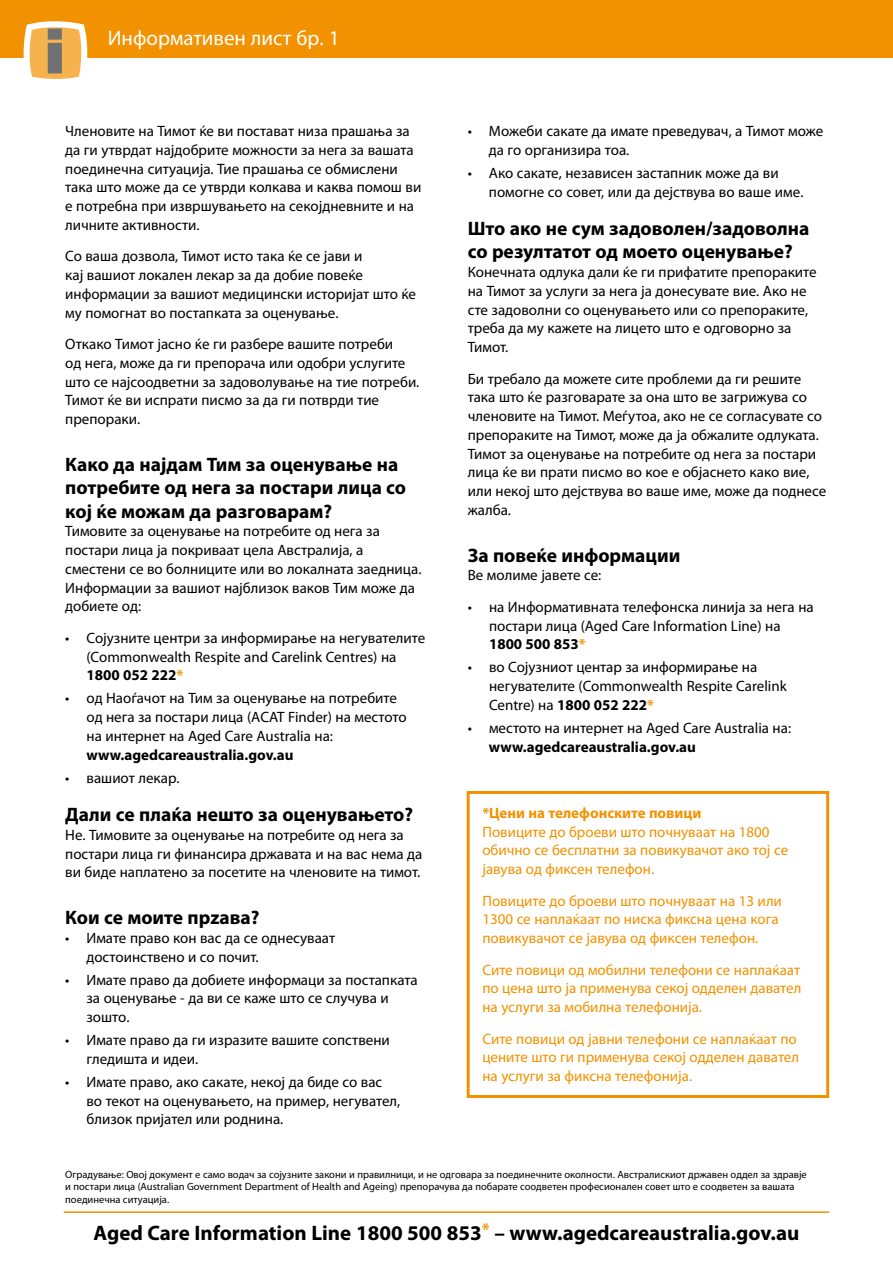
<style>
.page{position:relative;width:893px;height:1263px;background:#fff}
.page>*{position:absolute;margin:0;border:0;box-sizing:border-box;transform-origin:0 0}
.t1{font:700 21px "Myriad Pro";color:#000}
.t2{font:21px "Myriad Pro";color:#fff}
.t3{font:700 19.5px/23.4px "Myriad Pro";color:#000}
.t4{font:15px/18.8px "Myriad Pro";color:#000}
.t5{font:15px/18.8px "Myriad Pro";color:#f29200}
.t6{font:700 15px "Myriad Pro";color:#000}
.t7{font:700 15px "Myriad Pro";color:#f29200}
.t8{font:10.5px/12.6px "Myriad Pro";color:#000}
.s1{font-weight:700}
.s2{font-weight:700;color:#f29200}
</style>
<div class="page">
<hr style="left:64px;top:1211px;width:765px;height:2px;background:#f29200">
<div style="left:0;top:0;width:893px;height:57px;background:#f29200"></div>
<svg style="left:21px;top:21px;width:69px;height:58px"></svg>
<div style="left:467px;top:791px;width:362px;height:307px;border:3px solid #f29200"></div>
<h1 class="t2" style="left:108px;top:25px;width:233px">Информативен лист бр. 1</h1>
<p class="t4" style="left:65px;top:121px;width:358px">Членовите на Тимот ќе ви постават низа прашања за да ги утврдат најдобрите можности за нега за вашата поединечна ситуација. Тие прашања се обмислени така што може да се утврди колкава и каква помош ви е потребна при извршувањето на секојдневните и на личните активности.</p>
<p class="t4" style="left:65px;top:247px;width:352px">Со ваша дозвола, Тимот исто така ќе се јави и<br>кај вашиот локален лекар за да добие повеќе информации за вашиот медицински историјат што ќе му помогнат во постапката за оценување.</p>
<p class="t4" style="left:65px;top:334px;width:356px">Откако Тимот јасно ќе ги разбере вашите потреби<br>од нега, може да ги препорача или одобри услугите што се најсоодветни за задоволување на тие потреби.<br>Тимот ќе ви испрати писмо за да ги потврди тие препораки.</p>
<h2 class="t3" style="left:65px;top:452px;width:342px">Како да најдам Тим за оценување на потребите од нега за постари лица со кој ќе можам да разговарам?</h2>
<p class="t4" style="left:65px;top:522px;width:358px">Тимовите за оценување на потребите од нега за постари лица ја покриваат цела Австралија, а сместени се во болниците или во локалната заедница.<br>Информации за вашиот најблизок ваков Тим може да добиете од:</p>
<p class="t4" style="left:87px;top:628px;width:340px;text-indent:-21px">• Сојузните центри за информирање на негувателите (Commonwealth Respite and Carelink Centres) на<br><span class="s1">1800 052 222</span><span class="s2">*</span></p>
<p class="t4" style="left:87px;top:689px;width:322px;text-indent:-21px">• од Наоѓачот на Тим за оценување на потребите од нега за постари лица (АCAT Finder) на местото на интернет на Aged Care Australia на:</p>
<p class="t6" style="left:87px;top:745px;width:208px">www.agedcareaustralia.gov.au</p>
<p class="t4" style="left:65px;top:768px;width:116px">• вашиот лекар.</p>
<h2 class="t3" style="left:65px;top:802px;width:349px">Дали се плаќа нешто за оценувањето?</h2>
<p class="t4" style="left:65px;top:825px;width:358px">Не. Тимовите за оценување на потребите од нега за постари лица ги финансира државата и на вас нема да ви биде наплатено за посетите на членовите на тимот.</p>
<h2 class="t3" style="left:65px;top:905px;width:196px">Кои се моите прzава?</h2>
<p class="t4" style="left:87px;top:928px;width:250px;text-indent:-21px">• Имате право кон вас да се однесуваат достоинствено и со почит.</p>
<p class="t4" style="left:87px;top:970px;width:333px;text-indent:-21px">• Имате право да добиете информаци за постапката за оценување - да ви се каже што се случува и зошто.</p>
<p class="t4" style="left:86px;top:1030px;width:305px;text-indent:-21px">• Имате право да ги изразите вашите сопствени гледишта и идеи.</p>
<p class="t4" style="left:86px;top:1072px;width:315px;text-indent:-21px">• Имате право, ако сакате, некој да биде со вас во текот на оценувањето, на пример, негувател, близок пријател или роднина.</p>
<p class="t4" style="left:489px;top:121px;width:336px;text-indent:-21px">• Можеби сакате да имате преведувач, а Тимот може да го организира тоа.</p>
<p class="t4" style="left:489px;top:163px;width:316px;text-indent:-21px">• Ако сакате, независен застапник може да ви помогне со совет, или да дејствува во ваше име.</p>
<h2 class="t3" style="left:468px;top:216px;width:343px">Што ако не сум задоволен/задоволна со резултатот од моето оценување?</h2>
<p class="t4" style="left:468px;top:262px;width:350px">Конечната одлука дали ќе ги прифатите препораките на Тимот за услуги за нега ја донесувате вие. Ако не сте задоволни со оценувањето или со препораките, треба да му кажете на лицето што е одговорно за Тимот.</p>
<p class="t4" style="left:468px;top:369px;width:360px">Би требало да можете сите проблеми да ги решите така што ќе разговарате за она што ве загрижува со членовите на Тимот. Меѓутоа, ако не се согласувате со препораките на Тимот, може да ја обжалите одлуката.<br>Тимот за оценување на потребите од нега за постари лица ќе ви прати писмо во кое е објаснето како вие, или некој што дејствува во ваше име, може да поднесе жалба.</p>
<h2 class="t3" style="left:468px;top:543px;width:214px">За повеќе информации</h2>
<p class="t4" style="left:468px;top:566px;width:135px">Ве молиме јавете се:</p>
<p class="t4" style="left:489px;top:597px;width:326px;text-indent:-21px">• на Информативната телефонска линија за нега на постари лица (Aged Care Information Line) на<br><span class="s1">1800 500 853</span><span class="s2">*</span></p>
<p class="t4" style="left:489px;top:658px;width:299px;text-indent:-21px">• во Сојузниот центар за информирање на негувателите (Commonwealth Respite Carelink<br>Centre) на <span class="s1">1800 052 222</span><span class="s2">*</span></p>
<p class="t4" style="left:468px;top:718px;width:325px">• местото на интернет на Aged Care Australia на:</p>
<p class="t6" style="left:489px;top:737px;width:208px">www.agedcareaustralia.gov.au</p>
<p class="t7" style="left:482px;top:803px;width:220px">*Цени на телефонските повици</p>
<p class="t5" style="left:482px;top:822px;width:307px">Повиците до броеви што почнуваат на 1800 обично се бесплатни за повикувачот ако тој се јавува од фиксен телефон.</p>
<p class="t5" style="left:482px;top:891px;width:301px">Повиците до броеви што почнуваат на 13 или<br>1300 се наплаќаат по ниска фиксна цена кога повикувачот се јавува од фиксен телефон.</p>
<p class="t5" style="left:482px;top:960px;width:320px;text-align:justify">Сите повици од мобилни телефони се наплаќаат по цена што ја применува секој одделен давател на услуги за мобилна телефонија.</p>
<p class="t5" style="left:482px;top:1029px;width:318px">Сите повици од јавни телефони се наплаќаат по цените што ги применува секој одделен давател на услуги за фиксна телефонија.</p>
<p class="t8" style="left:65px;top:1168px;width:743px">Оградување: Овој документ е само водач за сојузните закони и правилници, и не одговара за поединечните околности. Австрaлискиот државен оддел за здравје и постари лица (Australian Government Department of Health and Ageing) препорачува да побарате соодветен професионален совет што е соодветен за вашата поединечна ситуација.</p>
<h1 class="t1" style="left:94px;top:1219px;width:707px">Aged Care Information Line 1800 500 853<sup>*</sup> – www.agedcareaustralia.gov.au</h1>
</div>
